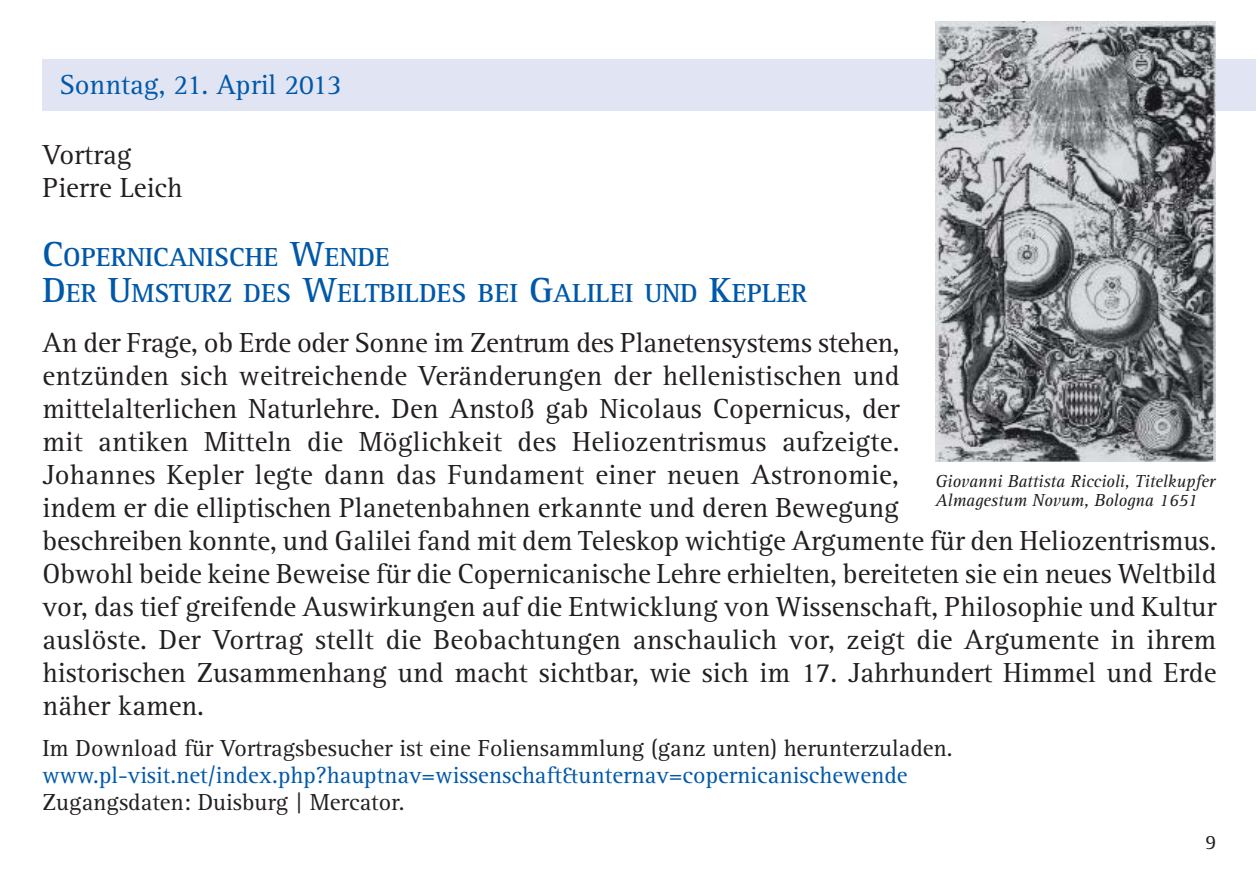
<style>
.page{position:relative;width:1259px;height:893px;background:#fff}
.page>*{position:absolute;margin:0;border:0;box-sizing:border-box;transform-origin:0 0}
.t1{font:28.5px/33px "Rotis Serif";color:#231f20}
.t2{font:28.5px "Rotis Serif";color:#0058a9}
.t3{font:700 27px/36px "Rotis Serif";color:#0058a9}
.t4{font:24px "Rotis Serif";color:#231f20}
.t5{font:24px "Rotis Serif";color:#0058a9}
.t6{font:21px "Rotis Serif";color:#231f20}
.t7{font:italic 18px/19.5px "Rotis Serif";letter-spacing:-.01em;color:#231f20}
.s1{font-size:36px}
</style>
<div class="page">
<div style="left:43px;top:60px;width:1213px;height:51px;background:#e0e4f3"></div>
<img style="left:935px;top:21px;width:280px;height:440px">
<p class="t2" style="left:60px;top:74px;width:284px">Sonntag, 21. April 2013</p>
<p class="t1" style="left:43px;top:140px;width:142px">Vortrag<br>Pierre Leich</p>
<p class="t3" style="left:43px;top:241px;width:766px"><span class="s1">C</span>OPERNICANISCHE <span class="s1">W</span>ENDE<br><span class="s1">D</span>ER <span class="s1">U</span>MSTURZ DES <span class="s1">W</span>ELTBILDES BEI <span class="s1">G</span>ALILEI UND <span class="s1">K</span>EPLER</p>
<p class="t1" style="left:43px;top:328px;width:1175px">An der Frage, ob Erde oder Sonne im Zentrum des Planetensystems stehen,<br>entzünden sich weitreichende Veränderungen der hellenistischen und<br>mittelalterlichen Naturlehre. Den Anstoß gab Nicolaus Copernicus, der<br>mit antiken Mitteln die Möglichkeit des Heliozentrismus aufzeigte.<br>Johannes Kepler legte dann das Fundament einer neuen Astronomie,<br>indem er die elliptischen Planetenbahnen erkannte und deren Bewegung<br>beschreiben konnte, und Galilei fand mit dem Teleskop wichtige Argumente für den Heliozentrismus.<br>Obwohl beide keine Beweise für die Copernicanische Lehre erhielten, bereiteten sie ein neues Weltbild vor, das tief greifende Auswirkungen auf die Entwicklung von Wissenschaft, Philosophie und Kultur auslöste. Der Vortrag stellt die Beobachtungen anschaulich vor, zeigt die Argumente in ihrem historischen Zusammenhang und macht sichtbar, wie sich im 17. Jahrhundert Himmel und Erde näher kamen.</p>
<p class="t7" style="left:935px;top:473px;width:282px">Giovanni Battista Riccioli, Titelkupfer<br>Almagestum Novum, Bologna 1651</p>
<p class="t4" style="left:43px;top:739px;width:911px">Im Download für Vortragsbesucher ist eine Foliensammlung (ganz unten) herunterzuladen.</p>
<p class="t5" style="left:43px;top:766px;width:866px">www.pl-visit.net/index.php?hauptnav=wissenschaft&amp;unternav=copernicanischewende</p>
<p class="t4" style="left:43px;top:793px;width:363px">Zugangsdaten: Duisburg | Mercator.</p>
<p class="t6" style="left:1205px;top:834px;width:12px">9</p>
</div>
